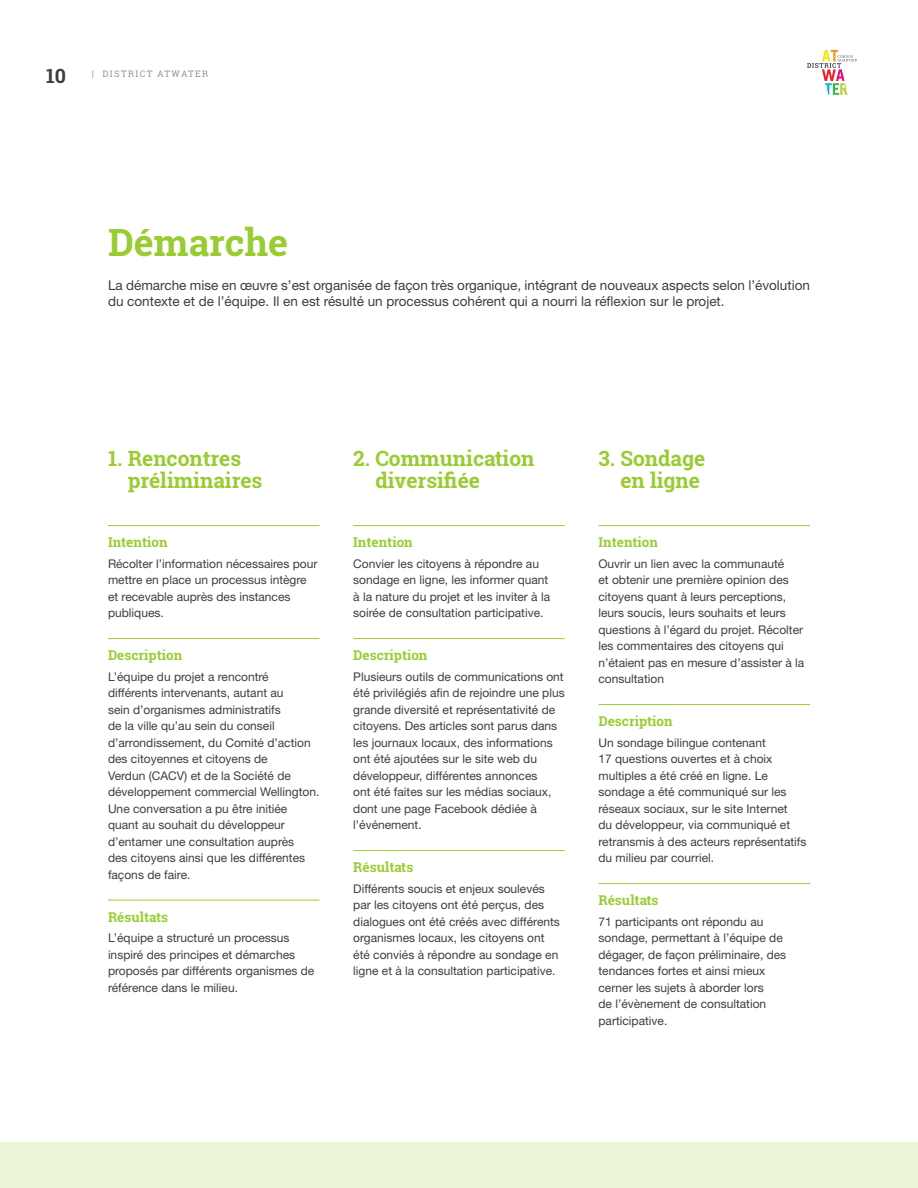
<style>
.page{position:relative;width:918px;height:1188px;background:#fff}
.page>*{position:absolute;margin:0;border:0;box-sizing:border-box;transform-origin:0 0}
.Titre_2{font:700 37.5px "Roboto Slab";color:#9c3}
.Titre_4{font:700 21px/22.5px "Roboto Slab";color:#9c3}
.t1{font:700 19.65px "Roboto Slab";color:#3e3e3f}
.Texte_courant{font:13.5px/16.5px "Helvetica Neue LT Std";color:#3e3e3f}
.Texte_courant-2{font:700 13.5px "Roboto Slab";color:#9c3}
.Texte_courant-3{font:12px/16.5px "Helvetica Neue LT Std";color:#3e3e3f}
.t2{font:9px "Roboto Slab";letter-spacing:.15em;color:#939598}
</style>
<div class="page">
<svg style="left:807px;top:50px;width:50px;height:45px"></svg>
<div style="left:0;top:1143px;width:918px;height:45px;background:#ebf5d6"></div>
<hr style="left:108px;top:525px;width:212px;height:1px;background:#9c3">
<hr style="left:108px;top:638px;width:212px;height:1px;background:#9c3">
<hr style="left:108px;top:900px;width:212px;height:1px;background:#9c3">
<hr style="left:353px;top:525px;width:212px;height:1px;background:#9c3">
<hr style="left:353px;top:638px;width:212px;height:1px;background:#9c3">
<hr style="left:353px;top:850px;width:212px;height:1px;background:#9c3">
<hr style="left:598px;top:525px;width:212px;height:1px;background:#9c3">
<hr style="left:598px;top:704px;width:212px;height:1px;background:#9c3">
<hr style="left:598px;top:883px;width:212px;height:1px;background:#9c3">
<h3 class="t1" style="left:46px;top:62px;width:21px">10</h3>
<p class="t2" style="left:92px;top:68px;width:118px">| DISTRICT ATWATER</p>
<p class="Titre_2" style="left:108px;top:217px;width:182px">Démarche</p>
<p class="Texte_courant" style="left:108px;top:277px;width:703px">La démarche mise en œuvre s’est organisée de façon très organique, intégrant de nouveaux aspects selon l’évolution du contexte et de l’équipe. Il en est résulté un processus cohérent qui a nourri la réflexion sur le projet.</p>
<p class="Titre_4" style="left:128px;top:447px;width:136px;text-indent:-20px">1. Rencontres préliminaires</p>
<p class="Texte_courant-2" style="left:108px;top:533px;width:61px">Intention</p>
<p class="Texte_courant-3" style="left:108px;top:555px;width:211px">Récolter l’information nécessaires pour mettre en place un processus intègre et recevable auprès des instances publiques.</p>
<p class="Texte_courant-2" style="left:108px;top:646px;width:76px">Description</p>
<p class="Texte_courant-3" style="left:108px;top:668px;width:213px">L’équipe du projet a rencontré différents intervenants, autant au<br>sein d’organismes administratifs<br>de la ville qu’au sein du conseil d’arrondissement, du Comité d’action des citoyennes et citoyens de<br>Verdun (CACV) et de la Société de développement commercial Wellington.<br>Une conversation a pu être initiée quant au souhait du développeur d’entamer une consultation auprès<br>des citoyens ainsi que les différentes façons de faire.</p>
<p class="Texte_courant-2" style="left:108px;top:908px;width:62px">Résultats</p>
<p class="Texte_courant-3" style="left:108px;top:930px;width:208px">L’équipe a structuré un processus inspiré des principes et démarches proposés par différents organismes de référence dans le milieu.</p>
<p class="Titre_4" style="left:375px;top:447px;width:161px;text-indent:-22px">2. Communication diversifiée</p>
<p class="Texte_courant-2" style="left:353px;top:533px;width:61px">Intention</p>
<p class="Texte_courant-3" style="left:353px;top:555px;width:198px">Convier les citoyens à répondre au sondage en ligne, les informer quant à la nature du projet et les inviter à la soirée de consultation participative.</p>
<p class="Texte_courant-2" style="left:353px;top:646px;width:76px">Description</p>
<p class="Texte_courant-3" style="left:353px;top:668px;width:213px">Plusieurs outils de communications ont été privilégiés afin de rejoindre une plus grande diversité et représentativité de citoyens. Des articles sont parus dans les journaux locaux, des informations ont été ajoutées sur le site web du développeur, différentes annonces<br>ont été faites sur les médias sociaux, dont une page Facebook dédiée à l’événement.</p>
<p class="Texte_courant-2" style="left:353px;top:858px;width:62px">Résultats</p>
<p class="Texte_courant-3" style="left:353px;top:880px;width:208px">Différents soucis et enjeux soulevés par les citoyens ont été perçus, des dialogues ont été créés avec différents organismes locaux, les citoyens ont été conviés à répondre au sondage en ligne et à la consultation participative.</p>
<p class="Titre_4" style="left:598px;top:447px;width:108px;text-align:right">3. Sondage en ligne</p>
<p class="Texte_courant-2" style="left:598px;top:533px;width:61px">Intention</p>
<p class="Texte_courant-3" style="left:598px;top:555px;width:207px">Ouvrir un lien avec la communauté<br>et obtenir une première opinion des citoyens quant à leurs perceptions, leurs soucis, leurs souhaits et leurs questions à l’égard du projet. Récolter les commentaires des citoyens qui n’étaient pas en mesure d’assister à la consultation</p>
<p class="Texte_courant-2" style="left:598px;top:712px;width:76px">Description</p>
<p class="Texte_courant-3" style="left:598px;top:734px;width:210px">Un sondage bilingue contenant<br>17 questions ouvertes et à choix multiples a été créé en ligne. Le sondage a été communiqué sur les réseaux sociaux, sur le site Internet<br>du développeur, via communiqué et retransmis à des acteurs représentatifs du milieu par courriel.</p>
<p class="Texte_courant-2" style="left:598px;top:891px;width:62px">Résultats</p>
<p class="Texte_courant-3" style="left:598px;top:913px;width:189px">71 participants ont répondu au sondage, permettant à l’équipe de dégager, de façon préliminaire, des tendances fortes et ainsi mieux cerner les sujets à aborder lors<br>de l’évènement de consultation participative.</p>
</div>
